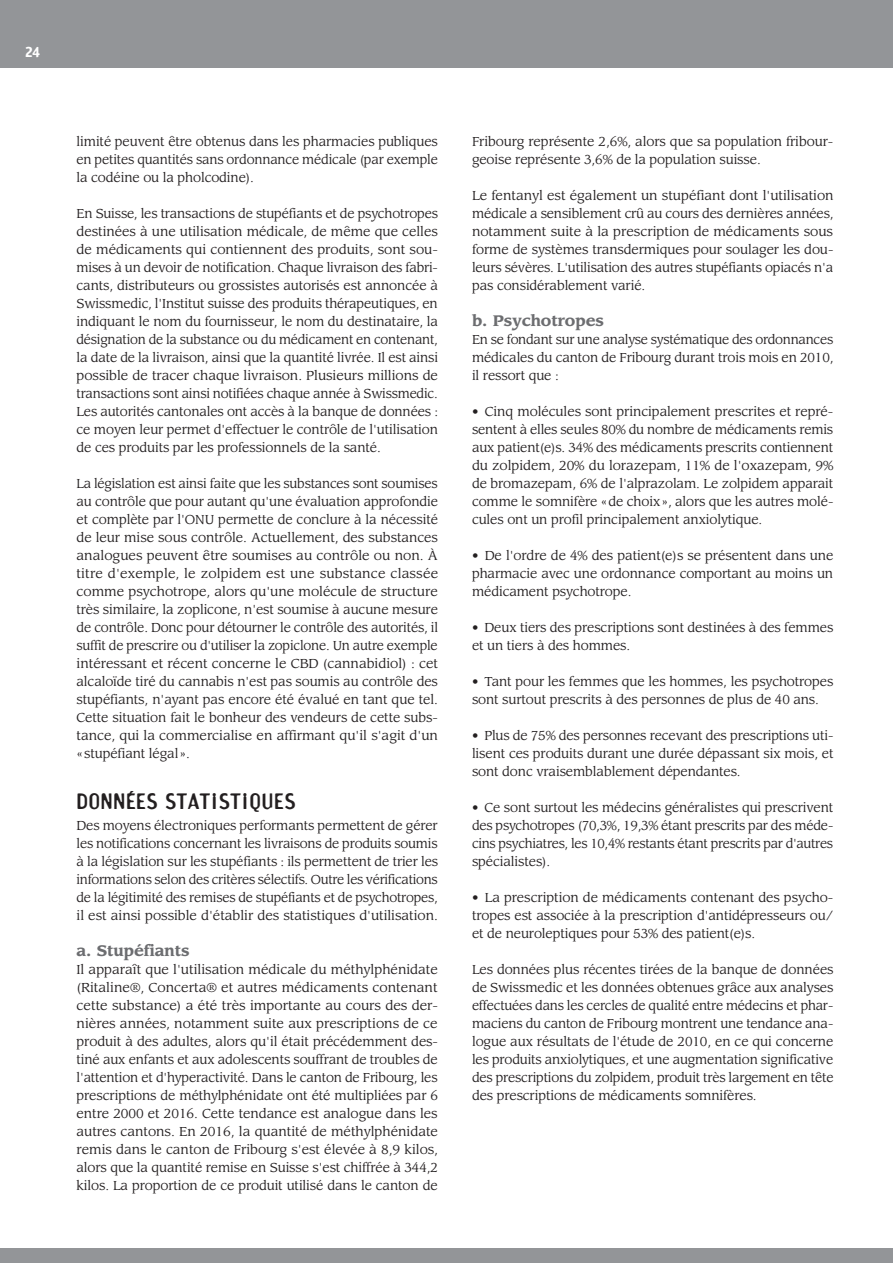
<style>
.page{position:relative;width:893px;height:1263px;background:#fff}
.page>*{position:absolute;margin:0;border:0;box-sizing:border-box;transform-origin:0 0}
.sous_titre_1_ligne{font:21px "Amoebia Sans";letter-spacing:.02em;color:#231f20}
.sous_sous_titre{font:700 15px "Leawood";color:#6c6d70}
.t1{font:700 13.5px "Amoebia";color:#fff}
.texte_courant{font:12.75px/18px "Leawood";letter-spacing:-.01em;color:#231f20;text-align:justify}
</style>
<div class="page">
<div style="left:0;top:0;width:893px;height:68px;background:#939598"></div>
<div style="left:0;top:1249px;width:893px;height:14px;background:#939598"></div>
<p class="t1" style="left:26px;top:45px;width:16px">24</p>
<p class="texte_courant" style="left:77px;top:132px;width:363px">limité peuvent être obtenus dans les pharmacies publiques en petites quantités sans ordonnance médicale (par exemple la codéine ou la pholcodine).</p>
<p class="texte_courant" style="left:77px;top:204px;width:363px">En Suisse, les transactions de stupéfiants et de psychotropes destinées à une utilisation médicale, de même que celles de médicaments qui contiennent des produits, sont sou&shy;mises à un devoir de notification. Chaque livraison des fabri&shy;cants, distributeurs ou grossistes autorisés est annoncée à Swissmedic, l'Institut suisse des produits thérapeutiques, en indiquant le nom du fournisseur, le nom du destinataire, la désignation de la substance ou du médicament en contenant, la date de la livraison, ainsi que la quantité livrée. Il est ainsi possible de tracer chaque livraison. Plusieurs millions de transactions sont ainsi notifiées chaque année à Swissmedic.<br>Les autorités cantonales ont accès à la banque de données : ce moyen leur permet d'effectuer le contrôle de l'utilisation de ces produits par les professionnels de la santé.</p>
<p class="texte_courant" style="left:77px;top:474px;width:363px">La législation est ainsi faite que les substances sont soumises au contrôle que pour autant qu'une évaluation approfondie et complète par l'ONU permette de conclure à la nécessité de leur mise sous contrôle. Actuellement, des substances analogues peuvent être soumises au contrôle ou non. À titre d'exemple, le zolpidem est une substance classée comme psychotrope, alors qu'une molécule de structure très similaire, la zoplicone, n'est soumise à aucune mesure de contrôle. Donc pour détourner le contrôle des autorités, il suffit de prescrire ou d'utiliser la zopiclone. Un autre exemple intéressant et récent concerne le CBD (cannabidiol) : cet alcaloïde tiré du cannabis n'est pas soumis au contrôle des stupéfiants, n'ayant pas encore été évalué en tant que tel.<br>Cette situation fait le bonheur des vendeurs de cette subs&shy;tance, qui la commercialise en affirmant qu'il s'agit d'un «stupéfiant légal».</p>
<p class="sous_titre_1_ligne" style="left:77px;top:789px;width:221px">DONNÉES STATISTIQUES</p>
<p class="texte_courant" style="left:77px;top:816px;width:363px">Des moyens électroniques performants permettent de gérer les notifications concernant les livraisons de produits soumis à la législation sur les stupéfiants : ils permettent de trier les informations selon des critères sélectifs. Outre les vérifications de la légitimité des remises de stupéfiants et de psychotropes, il est ainsi possible d'établir des statistiques d'utilisation.</p>
<p class="sous_sous_titre" style="left:77px;top:941px;width:115px">a. Stupéfiants</p>
<p class="texte_courant" style="left:77px;top:960px;width:363px">Il apparaît que l'utilisation médicale du méthylphénidate (Ritaline®, Concerta® et autres médicaments contenant cette substance) a été très importante au cours des der&shy;nières années, notamment suite aux prescriptions de ce produit à des adultes, alors qu'il était précédemment des&shy;tiné aux enfants et aux adolescents souffrant de troubles de l'attention et d'hyperactivité. Dans le canton de Fribourg, les prescriptions de méthylphénidate ont été multipliées par 6 entre 2000 et 2016. Cette tendance est analogue dans les autres cantons. En 2016, la quantité de méthylphénidate remis dans le canton de Fribourg s'est élevée à 8,9 kilos, alors que la quantité remise en Suisse s'est chiffrée à 344,2 kilos. La proportion de ce produit utilisé dans le canton de</p>
<p class="texte_courant" style="left:472px;top:132px;width:363px">Fribourg représente 2,6%, alors que sa population fribour&shy;geoise représente 3,6% de la population suisse.</p>
<p class="texte_courant" style="left:472px;top:186px;width:363px">Le fentanyl est également un stupéfiant dont l'utilisation médicale a sensiblement crû au cours des dernières années, notamment suite à la prescription de médicaments sous forme de systèmes transdermiques pour soulager les dou&shy;leurs sévères. L'utilisation des autres stupéfiants opiacés n'a pas considérablement varié.</p>
<p class="sous_sous_titre" style="left:472px;top:311px;width:134px">b. Psychotropes</p>
<p class="texte_courant" style="left:472px;top:330px;width:363px">En se fondant sur une analyse systématique des ordonnances médicales du canton de Fribourg durant trois mois en 2010, il ressort que :</p>
<p class="texte_courant" style="left:472px;top:402px;width:363px">• Cinq molécules sont principalement prescrites et repré&shy;sentent à elles seules 80% du nombre de médicaments remis aux patient(e)s. 34% des médicaments prescrits contiennent du zolpidem, 20% du lorazepam, 11% de l'oxazepam, 9% de bromazepam, 6% de l'alprazolam. Le zolpidem apparait comme le somnifère «de choix», alors que les autres molé&shy;cules ont un profil principalement anxiolytique.</p>
<p class="texte_courant" style="left:472px;top:546px;width:363px">• De l'ordre de 4% des patient(e)s se présentent dans une pharmacie avec une ordonnance comportant au moins un médicament psychotrope.</p>
<p class="texte_courant" style="left:472px;top:618px;width:363px">• Deux tiers des prescriptions sont destinées à des femmes et un tiers à des hommes.</p>
<p class="texte_courant" style="left:472px;top:672px;width:363px">• Tant pour les femmes que les hommes, les psychotropes sont surtout prescrits à des personnes de plus de 40 ans.</p>
<p class="texte_courant" style="left:472px;top:726px;width:363px">• Plus de 75% des personnes recevant des prescriptions uti&shy;lisent ces produits durant une durée dépassant six mois, et sont donc vraisemblablement dépendantes.</p>
<p class="texte_courant" style="left:472px;top:798px;width:363px">• Ce sont surtout les médecins généralistes qui prescrivent des psychotropes (70,3%, 19,3% étant prescrits par des méde&shy;cins psychiatres, les 10,4% restants étant prescrits par d'autres spécialistes).</p>
<p class="texte_courant" style="left:472px;top:888px;width:363px">• La prescription de médicaments contenant des psycho&shy;tropes est associée à la prescription d'antidépresseurs ou/ et de neuroleptiques pour 53% des patient(e)s.</p>
<p class="texte_courant" style="left:472px;top:960px;width:363px">Les données plus récentes tirées de la banque de données de Swissmedic et les données obtenues grâce aux analyses effectuées dans les cercles de qualité entre médecins et phar&shy;maciens du canton de Fribourg montrent une tendance ana&shy;logue aux résultats de l'étude de 2010, en ce qui concerne les produits anxiolytiques, et une augmentation significative des prescriptions du zolpidem, produit très largement en tête des prescriptions de médicaments somnifères.</p>
</div>
